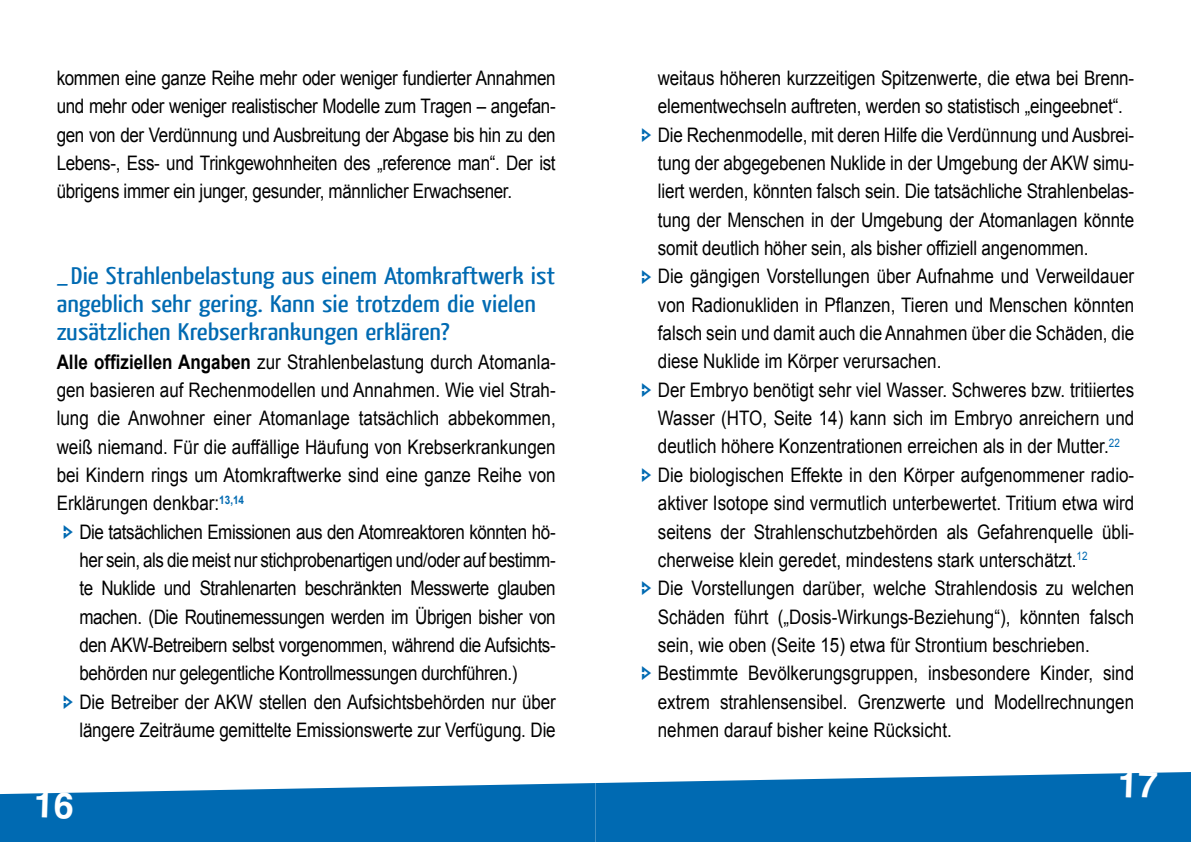
<style>
.page{position:relative;width:1191px;height:842px;background:#fff}
.page>*{position:absolute;margin:0;border:0;box-sizing:border-box;transform-origin:0 0}
.t1{font:24px/28.4px "Yanone Kaffeesatz";color:#006ab2;scale:1.25 1}
.t2{font:20px/28.4px "Arial";color:#000;text-align:justify;scale:.85 1}
.t3{font:20px/28.4px "Arial";letter-spacing:-.025em;color:#000;scale:.85 1}
.s1{font-weight:700}
</style>
<div class="page">
<svg style="left:595px;top:772px;width:596px;height:70px;background:#1476b8"></svg>
<svg style="left:0;top:783px;width:595px;height:59px;background:#1878b9"></svg>
<svg style="left:1120px;top:772px;width:37px;height:26px"></svg>
<p class="t2" style="left:57px;top:64px;width:588px">kommen eine ganze Reihe mehr oder weniger fundierter Annahmen und mehr oder weniger realistischer Modelle zum Tragen – angefan&shy;gen von der Verdünnung und Ausbreitung der Abgase bis hin zu den Lebens-, Ess- und Trinkgewohnheiten des „reference man“. Der ist übrigens immer ein junger, gesunder, männlicher Erwachsener.</p>
<p class="t1" style="left:57px;top:260px;width:400px">_Die Strahlenbelastung aus einem Atomkraftwerk ist angeblich sehr gering. Kann sie trotzdem die vielen zusätzlichen Krebserkrankungen erklären?</p>
<p class="t2" style="left:57px;top:347px;width:588px"><span class="s1">Alle offiziellen Angaben</span> zur Strahlenbelastung durch Atomanla&shy;gen basieren auf Rechenmodellen und Annahmen. Wie viel Strah&shy;lung die Anwohner einer Atomanlage tatsächlich abbekommen, weiß niemand. Für die auffällige Häufung von Krebserkrankungen bei Kindern rings um Atomkraftwerke sind eine ganze Reihe von Erklärungen denkbar:<sup>13,14</sup></p>
<p class="t3" style="left:79px;top:518px;width:562px">Die tatsächlichen Emissionen aus den Atomreaktoren könnten hö&shy;her sein, als die meist nur stichprobenartigen und/oder auf bestimm&shy;te Nuklide und Strahlenarten beschränkten Messwerte glauben machen. (Die Routinemessungen werden im Übrigen bisher von den AKW-Betreibern selbst vorgenommen, während die Aufsichts&shy;behörden nur gelegentliche Kontrollmessungen durchführen.)<br>Die Betreiber der AKW stellen den Aufsichtsbehörden nur über längere Zeiträume gemittelte Emissionswerte zur Verfügung. Die</p>
<p class="t2" style="left:658px;top:64px;width:562px;text-align:left">weitaus höheren kurzzeitigen Spitzenwerte, die etwa bei Brenn&shy;elementwechseln auftreten, werden so statistisch „eingeebnet“.<br>Die Rechenmodelle, mit deren Hilfe die Verdünnung und Ausbrei&shy;tung der abgegebenen Nuklide in der Umgebung der AKW simu&shy;liert werden, könnten falsch sein. Die tatsächliche Strahlenbelas&shy;tung der Menschen in der Umgebung der Atomanlagen könnte somit deutlich höher sein, als bisher offiziell angenommen.<br>Die gängigen Vorstellungen über Aufnahme und Verweildauer von Radionukliden in Pflanzen, Tieren und Menschen könnten falsch sein und damit auch die Annahmen über die Schäden, die diese Nuklide im Körper verursachen.<br>Der Embryo benötigt sehr viel Wasser. Schweres bzw. tritiiertes Wasser (HTO, Seite 14) kann sich im Embryo anreichern und deutlich höhere Konzentrationen erreichen als in der Mutter.<sup>22<br></sup>Die biologischen Effekte in den Körper aufgenommener radio&shy;aktiver Isotope sind vermutlich unterbewertet. Tritium etwa wird seitens der Strahlenschutzbehörden als Gefahrenquelle übli&shy;cherweise klein geredet, mindestens stark unterschätzt.<sup>12<br></sup>Die Vorstellungen darüber, welche Strahlendosis zu welchen Schäden führt („Dosis-Wirkungs-Beziehung“), könnten falsch sein, wie oben (Seite 15) etwa für Strontium beschrieben.<br>Bestimmte Bevölkerungsgruppen, insbesondere Kinder, sind extrem strahlensensibel. Grenzwerte und Modellrechnungen nehmen darauf bisher keine Rücksicht.</p>
</div>
